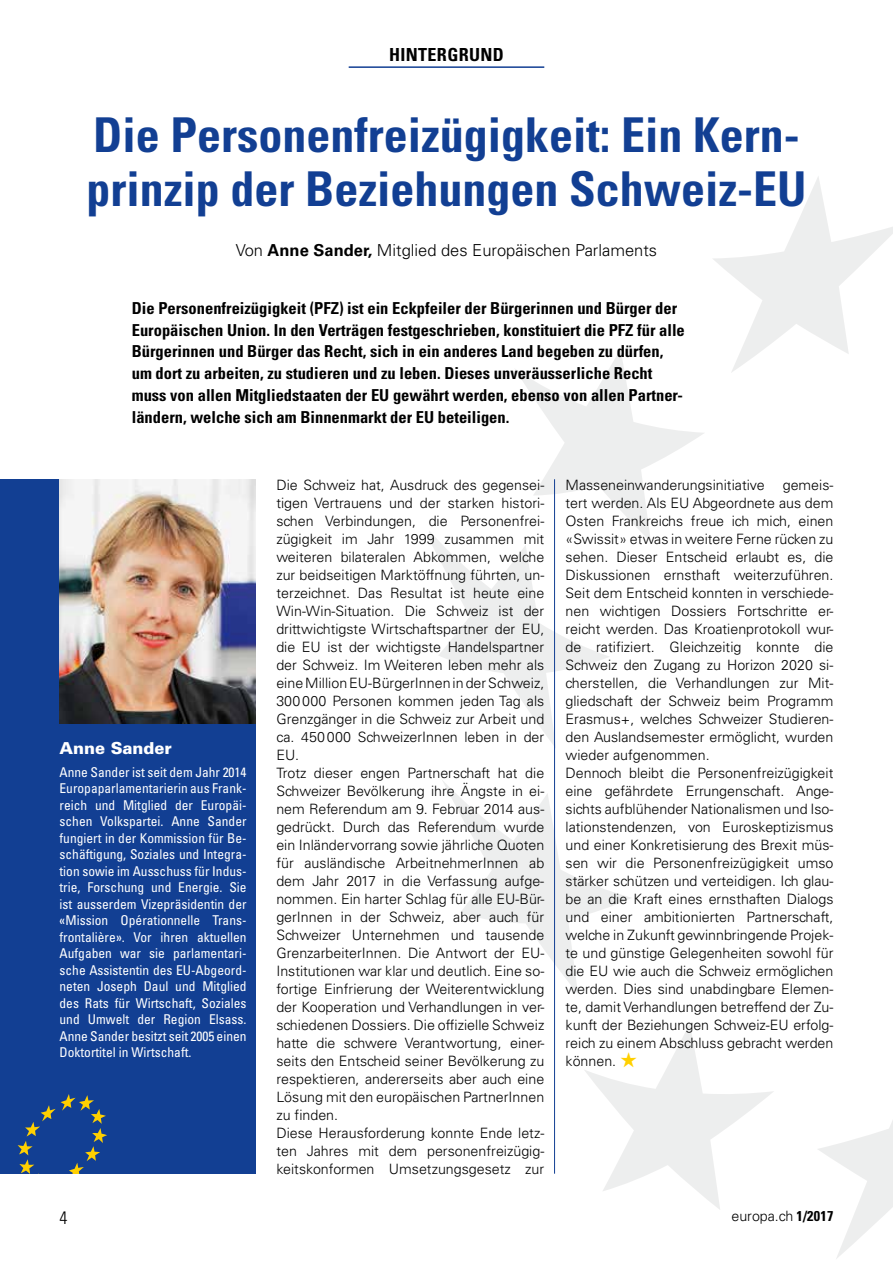
<style>
.page{position:relative;width:893px;height:1263px;background:#fff}
.page>*{position:absolute;margin:0;border:0;box-sizing:border-box;transform-origin:0 0}
.t1{font:700 condensed 48px/54px "Univers";color:#123f93}
.t2{font:700 condensed 18px "Univers";letter-spacing:.02em;color:#000}
.t3{font:300 condensed 18px "Univers";color:#000}
.t4{font:700 condensed 16.5px/21.8px "Univers";color:#000}
.t5{font:300 16.5px "Univers";color:#000}
.t6{font:900 16.5px "Univers";color:#fff}
.t7{font:300 14.25px/18px "Univers";color:#000}
.t8{font:condensed 13.5px/16.5px "Univers";color:#fff;text-align:justify}
.s1{font-weight:700}
.s2{color:#ffd000}
.s3{font-weight:700;font-stretch:condensed}
</style>
<div class="page">
<svg style="left:818px;top:1120px;width:75px;height:139px"></svg>
<svg style="left:713px;top:176px;width:180px;height:196px"></svg>
<svg style="left:429px;top:350px;width:275px;height:399px"></svg>
<svg style="left:585px;top:1024px;width:189px;height:185px"></svg>
<svg style="left:442px;top:779px;width:189px;height:215px"></svg>
<div style="left:0;top:479px;width:255px;height:695px;background:#123f93"></div>
<svg style="left:17px;top:1094px;width:90px;height:80px"></svg>
<hr style="left:349px;top:66px;width:195px;height:2px;background:#123f93">
<img style="left:60px;top:479px;width:195px;height:244px">
<hr style="left:554px;top:479px;width:1px;height:695px;background:#123f93">
<p class="t2" style="left:389px;top:44px;width:116px">HINTERGRUND</p>
<h1 class="t1" style="left:86px;top:108px;width:722px">Die Personenfreizügigkeit: Ein Kern&shy;prinzip der Beziehungen Schweiz-EU</h1>
<p class="t5" style="left:236px;top:240px;width:423px">Von <span class="s1">Anne Sander,</span> Mitglied des Europäischen Parlaments</p>
<p class="t4" style="left:132px;top:297px;width:555px">Die Personenfreizügigkeit (PFZ) ist ein Eckpfeiler der Bürgerinnen und Bürger der Europäischen Union. In den Verträgen festgeschrieben, konstituiert die PFZ für alle Bürgerinnen und Bürger das Recht, sich in ein anderes Land begeben zu dürfen, um dort zu arbeiten, zu studieren und zu leben. Dieses unveräusserliche Recht muss von allen Mitgliedstaaten der EU gewährt werden, ebenso von allen Partner&shy;ländern, welche sich am Binnenmarkt der EU beteiligen.</p>
<p class="t6" style="left:60px;top:737px;width:114px">Anne Sander</p>
<p class="t8" style="left:60px;top:763px;width:189px">Anne Sander ist seit dem Jahr 2014<br>Europaparlamentarierin aus Frank&shy;reich und Mitglied der Europäi&shy;schen Volkspartei. Anne Sander fungiert in der Kommission für Be&shy;schäftigung, Soziales und Integra&shy;tion sowie im Ausschuss für Indus&shy;trie, Forschung und Energie. Sie ist ausserdem Vizepräsidentin der «Mission Opérationnelle Trans&shy;frontalière». Vor ihren aktuellen Aufgaben war sie parlamentari&shy;sche Assistentin des EU-Abgeord&shy;neten Joseph Daul und Mitglied des Rats für Wirtschaft, Soziales und Umwelt der Region Elsass.<br>Anne Sander besitzt seit 2005 einen Doktortitel in Wirtschaft.</p>
<p class="t3" style="left:60px;top:1207px;width:9px">4</p>
<p class="t7" style="left:276px;top:475px;width:269px">Die Schweiz hat, Ausdruck des gegensei&shy;tigen Vertrauens und der starken histori&shy;schen Verbindungen, die Personenfrei&shy;zügigkeit im Jahr 1999 zusammen mit weiteren bilateralen Abkommen, welche zur beidseitigen Marktöffnung führten, un&shy;terzeichnet. Das Resultat ist heute eine Win-Win-Situation. Die Schweiz ist der drittwichtigste Wirtschaftspartner der EU, die EU ist der wichtigste Handelspartner der Schweiz. Im Weiteren leben mehr als eine Million EU-BürgerInnen in der Schweiz, 300000 Personen kommen jeden Tag als Grenzgänger in die Schweiz zur Arbeit und ca. 450000 SchweizerInnen leben in der EU.<br>Trotz dieser engen Partnerschaft hat die Schweizer Bevölkerung ihre Ängste in ei&shy;nem Referendum am 9. Februar 2014 aus&shy;gedrückt. Durch das Referendum wurde ein Inländervorrang sowie jährliche Quoten für ausländische ArbeitnehmerInnen ab dem Jahr 2017 in die Verfassung aufge&shy;nommen. Ein harter Schlag für alle EU-Bür&shy;gerInnen in der Schweiz, aber auch für Schweizer Unternehmen und tausende GrenzarbeiterInnen. Die Antwort der EU-Institutionen war klar und deutlich. Eine so&shy;fortige Einfrierung der Weiterentwicklung der Kooperation und Verhandlungen in ver&shy;schiedenen Dossiers. Die offizielle Schweiz hatte die schwere Verantwortung, einer&shy;seits den Entscheid seiner Bevölkerung zu respektieren, andererseits aber auch eine Lösung mit den europäischen PartnerInnen zu finden.<br>Diese Herausforderung konnte Ende letz&shy;ten Jahres mit dem personenfreizügig&shy;keitskonformen Umsetzungsgesetz zur</p>
<p class="t7" style="left:566px;top:475px;width:269px;text-indent:217px">gemeis&shy;tert werden. Als EU Abgeordnete aus dem Osten Frankreichs freue ich mich, einen «Swissit» etwas in weitere Ferne rücken zu sehen. Dieser Entscheid erlaubt es, die Diskussionen ernsthaft weiterzuführen.<br>Seit dem Entscheid konnten in verschiede&shy;nen wichtigen Dossiers Fortschritte er&shy;reicht werden. Das Kroatienprotokoll wur&shy;de ratifiziert. Gleichzeitig konnte die Schweiz den Zugang zu Horizon 2020 si&shy;cherstellen, die Verhandlungen zur Mit&shy;gliedschaft der Schweiz beim Programm Erasmus+, welches Schweizer Studieren&shy;den Auslandsemester ermöglicht, wurden wieder aufgenommen.<br>Dennoch bleibt die Personenfreizügigkeit eine gefährdete Errungenschaft. Ange&shy;sichts aufblühender Nationalismen und Iso&shy;lationstendenzen, von Euroskeptizismus und einer Konkretisierung des Brexit müs&shy;sen wir die Personenfreizügigkeit umso stärker schützen und verteidigen. Ich glau&shy;be an die Kraft eines ernsthaften Dialogs und einer ambitionierten Partnerschaft, welche in Zukunft gewinnbringende Projek&shy;te und günstige Gelegenheiten sowohl für die EU wie auch die Schweiz ermöglichen werden. Dies sind unabdingbare Elemen&shy;te, damit Verhandlungen betreffend der Zu&shy;kunft der Beziehungen Schweiz-EU erfolg&shy;reich zu einem Abschluss gebracht werden können. <span class="s2">★</span></p>
<p class="t7" style="left:566px;top:475px;width:201px">Masseneinwanderungsinitiative</p>
<p class="t7" style="left:731px;top:1207px;width:104px">europa.ch <span class="s3">1/2017</span></p>
</div>
